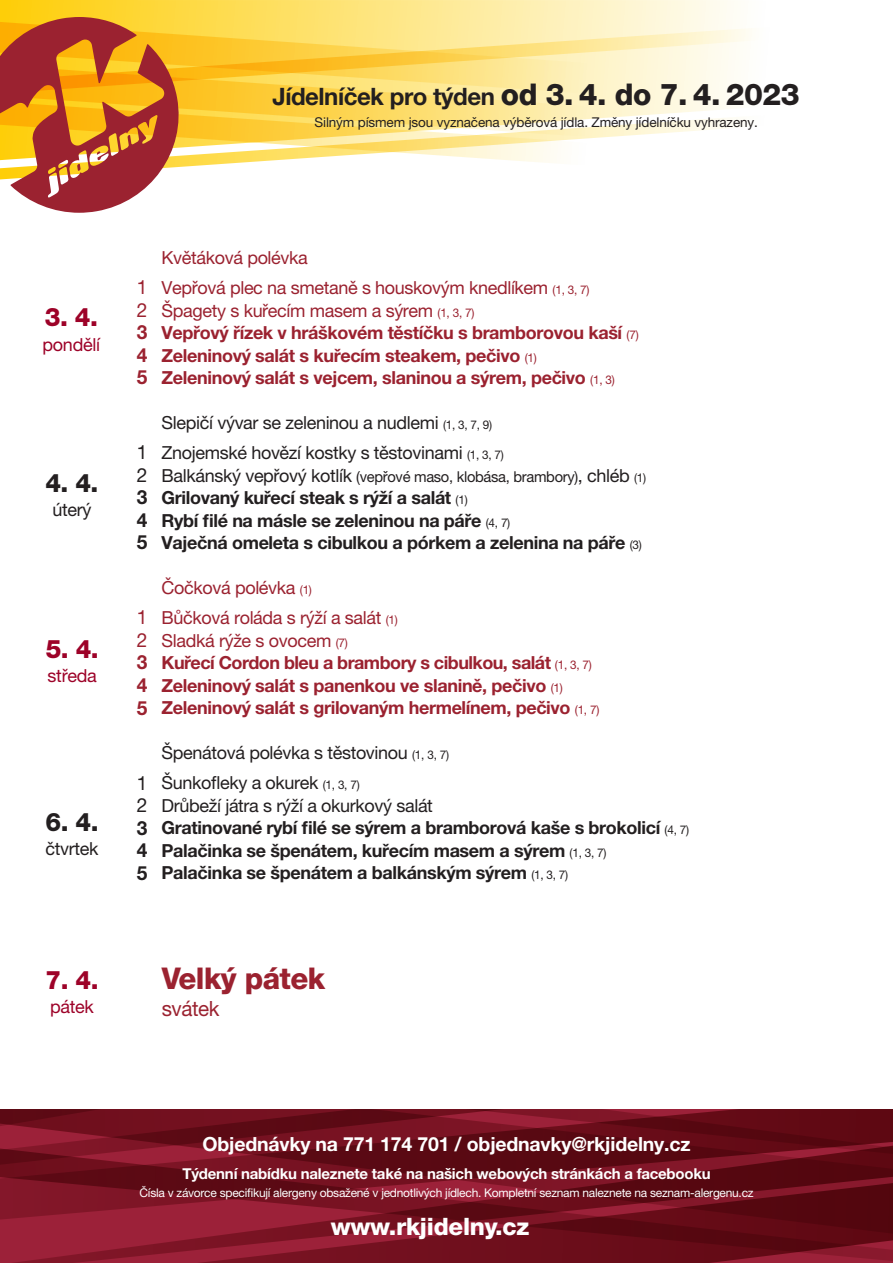
<style>
.page{position:relative;width:893px;height:1263px;background:#fff}
.page>*{position:absolute;margin:0;border:0;box-sizing:border-box;transform-origin:0 0}
.t1{font:800 30px "Helvetica Neue LT Pro";letter-spacing:-.02em;color:#9b2230}
.t2{font:800 25.5px "Helvetica Neue LT Pro";color:#9d0228}
.t3{font:800 25.5px "Helvetica Neue LT Pro";color:#231f20}
.t4{font:700 24px "Helvetica Neue LT Pro";letter-spacing:-.02em;color:#231f20}
.t5{font:800 24px "Helvetica Neue LT Pro";letter-spacing:-.01em;color:#fff}
.t6{font:21px "Helvetica Neue LT Pro";letter-spacing:-.02em;color:#9b2230}
.t7{font:700 19.5px "Helvetica Neue LT Pro";letter-spacing:-.01em;color:#fff}
.t8{font:700 19.5px/22.5px "Helvetica Neue LT Pro";color:#9b2230;text-align:justify}
.t9{font:700 19.5px/22.5px "Helvetica Neue LT Pro";color:#231f20;text-align:justify}
.t10{font:19.5px/22.5px "Helvetica Neue LT Pro";color:#9b2230}
.t11{font:19.5px/22.5px "Helvetica Neue LT Pro";color:#231f20}
.t12{font:700 18px/22.5px "Helvetica Neue LT Pro";letter-spacing:-.02em;color:#9b2230}
.t13{font:700 18px/22.5px "Helvetica Neue LT Pro";letter-spacing:-.02em;color:#231f20}
.t14{font:18px/30px "Helvetica Neue LT Pro";letter-spacing:-.02em;color:#231f20}
.t15{font:18px/30px "Helvetica Neue LT Pro";letter-spacing:-.02em;color:#9b2230}
.t16{font:18px "Helvetica Neue LT Pro";letter-spacing:-.015em;color:#9d0228}
.t17{font:700 15px "Helvetica Neue LT Pro";letter-spacing:-.015em;color:#fff}
.t18{font:15px "Helvetica Neue LT Pro";letter-spacing:-.02em;color:#231f20}
.t19{font:13.5px "Helvetica Neue LT Pro";letter-spacing:-.01em;color:#231f20}
.t20{font:12px "Helvetica Neue LT Pro";letter-spacing:-.02em;color:#fff}
.s1{font-weight:800;font-size:30px}
.s2{font-size:12px}
.s3{font-weight:400}
.s4{font-weight:400;font-size:12px}
.s5{font-size:18px}
</style>
<div class="page">
<svg style="left:0;top:0;width:735px;height:22px;background:#fee683"></svg>
<svg style="left:187px;top:158px;width:370px;height:9px"></svg>
<svg style="left:187px;top:115px;width:546px;height:43px"></svg>
<svg style="left:187px;top:22px;width:565px;height:93px;background:#fde38c"></svg>
<svg style="left:0;top:1110px;width:893px;height:151px;background:#71101f"></svg>
<svg style="left:0;top:17px;width:187px;height:196px;background:#ce7b3c"></svg>
<h3 class="t4" style="left:272px;top:82px;width:529px">Jídelníček pro týden <span class="s1">od 3. 4. do 7. 4. 2023</span></h3>
<p class="t19" style="left:315px;top:114px;width:445px">Silným písmem jsou vyznačena výběrová jídla. Změny jídelníčku vyhrazeny.</p>
<h2 class="t2" style="left:45px;top:302px;width:55px">3. 4.</h2>
<p class="t16" style="left:43px;top:333px;width:59px">pondělí</p>
<h2 class="t3" style="left:45px;top:467px;width:55px">4. 4.</h2>
<p class="t14" style="left:53px;top:494px;width:40px">úterý</p>
<h2 class="t2" style="left:46px;top:633px;width:55px">5. 4.</h2>
<p class="t16" style="left:48px;top:664px;width:51px">středa</p>
<h2 class="t3" style="left:45px;top:806px;width:55px">6. 4.</h2>
<p class="t14" style="left:46px;top:833px;width:54px">čtvrtek</p>
<h2 class="t2" style="left:45px;top:964px;width:55px">7. 4.</h2>
<p class="t16" style="left:50px;top:995px;width:45px">pátek</p>
<p class="t10" style="left:137px;top:276px;width:12px">1<br>2</p>
<p class="t8" style="left:137px;top:321px;width:12px">3<br>4<br>5</p>
<p class="t11" style="left:137px;top:441px;width:12px">1<br>2</p>
<p class="t9" style="left:137px;top:486px;width:12px">3<br>4<br>5</p>
<p class="t10" style="left:137px;top:606px;width:12px">1<br>2</p>
<p class="t8" style="left:137px;top:651px;width:12px">3<br>4<br>5</p>
<p class="t11" style="left:137px;top:771px;width:12px">1<br>2</p>
<p class="t9" style="left:137px;top:816px;width:12px">3<br>4<br>5</p>
<p class="t15" style="left:162px;top:242px;width:429px">Květáková polévka<br>Vepřová plec na smetaně s houskovým knedlíkem <span class="s2">(1, 3, 7)</span></p>
<p class="t12" style="left:162px;top:298px;width:479px"><span class="s3">Špagety s kuřecím masem a sýrem</span> <span class="s4">(1, 3, 7)<br></span>Vepřový řízek v hráškovém těstíčku s bramborovou kaší <span class="s4">(7)<br></span>Zeleninový salát s kuřecím steakem, pečivo <span class="s4">(1)<br></span>Zeleninový salát s vejcem, slaninou a sýrem, pečivo <span class="s4">(1, 3)</span></p>
<p class="t14" style="left:162px;top:407px;width:344px">Slepičí vývar se zeleninou a nudlemi <span class="s2">(1, 3, 7, 9)<br></span>Znojemské hovězí kostky s těstovinami <span class="s2">(1, 3, 7)</span></p>
<p class="t18" style="left:162px;top:467px;width:486px"><span class="s5">Balkánský vepřový kotlík</span> (vepřové maso, klobása, brambory)<span class="s5">, chléb</span> <span class="s2">(1)</span></p>
<p class="t13" style="left:162px;top:486px;width:482px">Grilovaný kuřecí steak s rýží a salát <span class="s4">(1)<br></span>Rybí filé na másle se zeleninou na páře <span class="s4">(4, 7)<br></span>Vaječná omeleta s cibulkou a pórkem a zelenina na páře <span class="s4">(3)</span></p>
<p class="t15" style="left:162px;top:572px;width:238px">Čočková polévka <span class="s2">(1)<br></span>Bůčková roláda s rýží a salát <span class="s2">(1)</span></p>
<p class="t12" style="left:162px;top:628px;width:439px"><span class="s3">Sladká rýže s ovocem</span> <span class="s4">(7)<br></span>Kuřecí Cordon bleu a brambory s cibulkou, salát <span class="s4">(1, 3, 7)<br></span>Zeleninový salát s panenkou ve slanině, pečivo <span class="s4">(1)<br></span>Zeleninový salát s grilovaným hermelínem, pečivo <span class="s4">(1, 7)</span></p>
<p class="t14" style="left:162px;top:737px;width:289px">Špenátová polévka s těstovinou <span class="s2">(1, 3, 7)<br></span>Šunkofleky a okurek <span class="s2">(1, 3, 7)</span></p>
<p class="t13" style="left:162px;top:793px;width:529px"><span class="s3">Drůbeží játra s rýží a okurkový salát<br></span>Gratinované rybí filé se sýrem a bramborová kaše s brokolicí <span class="s4">(4, 7)<br></span>Palačinka se špenátem, kuřecím masem a sýrem <span class="s4">(1, 3, 7)<br></span>Palačinka se špenátem a balkánským sýrem <span class="s4">(1, 3, 7)</span></p>
<h1 class="t1" style="left:162px;top:960px;width:165px">Velký pátek</h1>
<p class="t6" style="left:162px;top:996px;width:59px">svátek</p>
<p class="t7" style="left:202px;top:1131px;width:490px">Objednávky na 771 174 701 / objednavky@rkjidelny.cz</p>
<p class="t17" style="left:182px;top:1164px;width:530px">Týdenní nabídku naleznete také na našich webových stránkách a facebooku</p>
<p class="t20" style="left:140px;top:1186px;width:616px">Čísla v závorce specifikují alergeny obsažené v jednotlivých jídlech. Kompletní seznam naleznete na seznam-alergenu.cz</p>
<h3 class="t5" style="left:331px;top:1212px;width:200px">www.rkjidelny.cz</h3>
</div>
